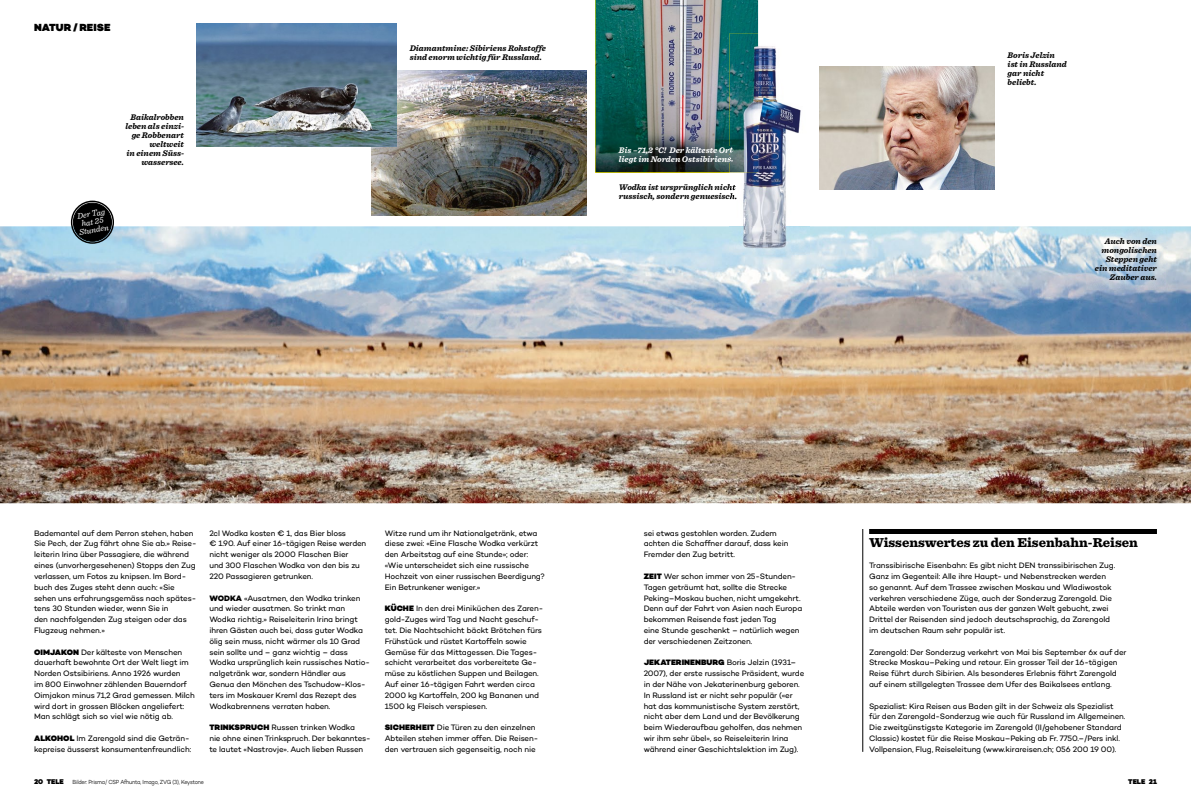
<style>
.page{position:relative;width:1191px;height:800px;background:#fff}
.page>*{position:absolute;margin:0;border:0;box-sizing:border-box;transform-origin:0 0}
.t1{font:900 13.5px "Sentinel";color:#000}
.t2{font:900 10.5px "Campton";letter-spacing:.005em;color:#000}
.t3{font:italic 700 8.5px/9px "Sentinel";color:#000}
.t4{font:italic 700 8.5px/9px "Sentinel";color:#fff}
.t5{font:italic 8.5px/8px "Sentinel";color:#fff;text-align:center}
.t6{font:8px/10.8px "Campton";letter-spacing:-.015em;color:#000}
.t7{font:900 7px "Campton";color:#000}
.t8{font:300 6px "Campton";letter-spacing:-.035em;color:#000;scale:.9 1}
.s1{font-weight:900}
.s2{font-weight:800}
</style>
<div class="page">
<img style="left:372px;top:71px;width:215px;height:144px">
<div style="left:869px;top:529px;width:288px;height:5px;background:#000"></div>
<img style="left:0;top:226px;width:1191px;height:277px">
<hr style="left:862px;top:529px;width:1px;height:222px;background:#000">
<img style="left:819px;top:67px;width:175px;height:123px">
<img style="left:595px;top:0;width:163px;height:172px">
<img style="left:197px;top:24px;width:200px;height:122px">
<img style="left:1086px;top:229px;width:79px;height:60px">
<img style="left:729px;top:33px;width:80px;height:221px">
<img style="left:729px;top:33px;width:29px;height:139px">
<svg style="left:729px;top:184px;width:7px;height:16px"></svg>
<svg style="left:729px;top:146px;width:4px;height:17px"></svg>
<div style="left:73px;top:203px;width:38px;height:38px;background:#000;border-radius:50%"></div>
<div style="left:71px;top:200px;width:43px;height:44px;border:1px solid #000;border-radius:50%"></div>
<div style="left:73px;top:203px;width:39px;height:38px;border:1px solid #000;border-radius:50%"></div>
<div style="left:74px;top:204px;width:36px;height:36px;border:1px solid #000;border-radius:50%"></div>
<h2 class="t2" style="left:34px;top:20px;width:78px">NATUR / REISE</h2>
<p class="t3" style="left:125px;top:112px;width:60px;text-align:right">Baikalrobben leben als einzi&shy;ge Robbenart weltweit<br>in einem Süss&shy;wassersee.</p>
<p class="t5" style="left:76px;top:212px;width:32px;rotate:-10deg">Der Tag hat 25<br>Stunden</p>
<p class="t3" style="left:410px;top:43px;width:138px">Diamantmine: Sibiriens Rohstoffe sind enorm wichtig für Russland.</p>
<p class="t4" style="left:619px;top:145px;width:116px">Bis –71,2 °C! Der kälteste Ort liegt im Norden Ostsibiriens.</p>
<p class="t3" style="left:619px;top:182px;width:120px">Wodka ist ursprünglich nicht russisch, sondern genuesisch.</p>
<p class="t3" style="left:1007px;top:50px;width:61px">Boris Jelzin ist in Russland gar nicht beliebt.</p>
<p class="t3" style="left:1094px;top:236px;width:64px;text-align:right">Auch von den mongolischen<br>Steppen geht ein meditativer<br>Zauber aus.</p>
<p class="t6" style="left:34px;top:527px;width:164px">Bademantel auf dem Perron stehen, haben Sie Pech, der Zug fährt ohne Sie ab.» Reise&shy;leiterin Irina über Passagiere, die während eines (unvorhergesehenen) Stopps den Zug verlassen, um Fotos zu knipsen. Im Bord&shy;buch des Zuges steht denn auch: «Sie sehen uns erfahrungsgemäss nach spätes&shy;tens 30 Stunden wieder, wenn Sie in<br>den nachfolgenden Zug steigen oder das Flugzeug nehmen.»</p>
<p class="t6" style="left:34px;top:646px;width:162px"><span class="s1">OIMJAKON</span> Der kälteste von Menschen dauerhaft bewohnte Ort der Welt liegt im Norden Ostsibiriens. Anno 1926 wurden<br>im 800 Einwohner zählenden Bauerndorf Oimjakon minus 71,2 Grad gemessen. Milch wird dort in grossen Blöcken angeliefert:<br>Man schlägt sich so viel wie nötig ab.</p>
<p class="t6" style="left:34px;top:732px;width:159px"><span class="s1">ALKOHOL</span> Im Zarengold sind die Geträn&shy;kepreise äusserst konsumentenfreundlich:</p>
<p class="t6" style="left:209px;top:527px;width:158px">2cl Wodka kosten € 1, das Bier bloss<br>€ 1.90. Auf einer 16-tägigen Reise werden nicht weniger als 2000 Flaschen Bier<br>und 300 Flaschen Wodka von den bis zu 220 Passagieren getrunken.</p>
<p class="t6" style="left:209px;top:592px;width:162px"><span class="s2">wOdKA</span> «Ausatmen, den Wodka trinken und wieder ausatmen. So trinkt man Wodka richtig.» Reiseleiterin Irina bringt ihren Gästen auch bei, dass guter Wodka ölig sein muss, nicht wärmer als 10 Grad sein sollte und – ganz wichtig – dass Wodka ursprünglich kein russisches Natio&shy;nalgetränk war, sondern Händler aus Genua den Mönchen des Tschudow-Klos&shy;ters im Moskauer Kreml das Rezept des Wodka brennens verraten haben.</p>
<p class="t6" style="left:209px;top:721px;width:163px"><span class="s1">TRINKSPRUCH</span> Russen trinken Wodka<br>nie ohne einen Trinkspruch. Der bekanntes&shy;te lautet «Nastrovje». Auch lieben Russen</p>
<p class="t6" style="left:385px;top:527px;width:162px">Witze rund um ihr Nationalgetränk, etwa diese zwei: «Eine Flasche Wodka verkürzt den Arbeitstag auf eine Stunde»; oder: «Wie unterscheidet sich eine russische Hochzeit von einer russischen Beerdigung?<br>Ein Betrunkener weniger.»</p>
<p class="t6" style="left:385px;top:603px;width:160px"><span class="s1">KÜCHE</span> In den drei Miniküchen des Zaren&shy;gold-Zuges wird Tag und Nacht geschuf&shy;tet. Die Nachtschicht bäckt Brötchen fürs Frühstück und rüstet Kartoffeln sowie Gemüse für das Mittagessen. Die Tages&shy;schicht verarbeitet das vorbereitete Ge&shy;müse zu köstlichen Suppen und Bei lagen.<br>Auf einer 16-tägigen Fahrt werden circa 2000 kg Kartoffeln, 200 kg Bananen und 1500 kg Fleisch verspiesen.</p>
<p class="t6" style="left:385px;top:721px;width:155px"><span class="s1">SICHERHEIT</span> Die Türen zu den einzelnen<br>Abteilen stehen immer offen. Die Reisen&shy;den vertrauen sich gegenseitig, noch nie</p>
<p class="t6" style="left:643px;top:527px;width:146px">sei etwas gestohlen worden. Zudem achten die Schaffner darauf, dass kein<br>Fremder den Zug betritt.</p>
<p class="t6" style="left:643px;top:570px;width:160px"><span class="s1">ZEIT</span> Wer schon immer von 25-Stunden-Tagen geträumt hat, sollte die Strecke Peking–Moskau buchen, nicht umgekehrt.<br>Denn auf der Fahrt von Asien nach Europa bekommen Reisende fast jeden Tag<br>eine Stunde geschenkt – natürlich wegen der verschiedenen Zeitzonen.</p>
<p class="t6" style="left:643px;top:657px;width:162px"><span class="s1">JEKATERINENBURG</span> Boris Jelzin (1931– 2007), der erste russische Präsident, wurde in der Nähe von Jekaterinenburg geboren.<br>In Russland ist er nicht sehr populär («er hat das kommunistische System zerstört, nicht aber dem Land und der Bevölkerung beim Wiederaufbau geholfen, das nehmen wir ihm sehr übel», so Reiseleiterin Irina während einer Geschichtslektion im Zug).</p>
<h1 class="t1" style="left:869px;top:531px;width:270px">Wissenswertes zu den Eisenbahn-Reisen</h1>
<p class="t6" style="left:869px;top:559px;width:248px">Transsibirische Eisenbahn: Es gibt nicht DEN transsibirischen Zug.<br>Ganz im Gegenteil: Alle ihre Haupt- und Nebenstrecken werden so genannt. Auf dem Trassee zwischen Moskau und Wladiwostok verkehren verschiedene Züge, auch der Sonderzug Zarengold. Die Abteile werden von Touristen aus der ganzen Welt gebucht, zwei Drittel der Reisenden sind jedoch deutschsprachig, da Zarengold im deutschen Raum sehr populär ist.</p>
<p class="t6" style="left:869px;top:646px;width:259px">Zarengold: Der Sonderzug verkehrt von Mai bis September 6x auf der Strecke Moskau–Peking und retour. Ein grosser Teil der 16-tägigen Reise führt durch Sibirien. Als besonderes Erlebnis fährt Zarengold auf einem stillgelegten Trassee dem Ufer des Baikalsees entlang.</p>
<p class="t6" style="left:869px;top:700px;width:258px">Spezialist: Kira Reisen aus Baden gilt in der Schweiz als Spezialist für den Zarengold-Sonderzug wie auch für Russland im Allgemeinen.<br>Die zweitgünstigste Kategorie im Zarengold (II/gehobener Standard Classic) kostet für die Reise Moskau–Peking ab Fr. 7750.–/Pers inkl.<br>Vollpension, Flug, Reiseleitung (www.kirareisen.ch; 056 200 19 00).</p>
<p class="t7" style="left:34px;top:777px;width:31px">20 TELE</p>
<p class="t7" style="left:1128px;top:777px;width:30px">TELE 21</p>
<p class="t8" style="left:72px;top:778px;width:148px">Bilder: Prisma/ CSP Afhunta, Imago, ZVG (3), Keystone</p>
</div>
